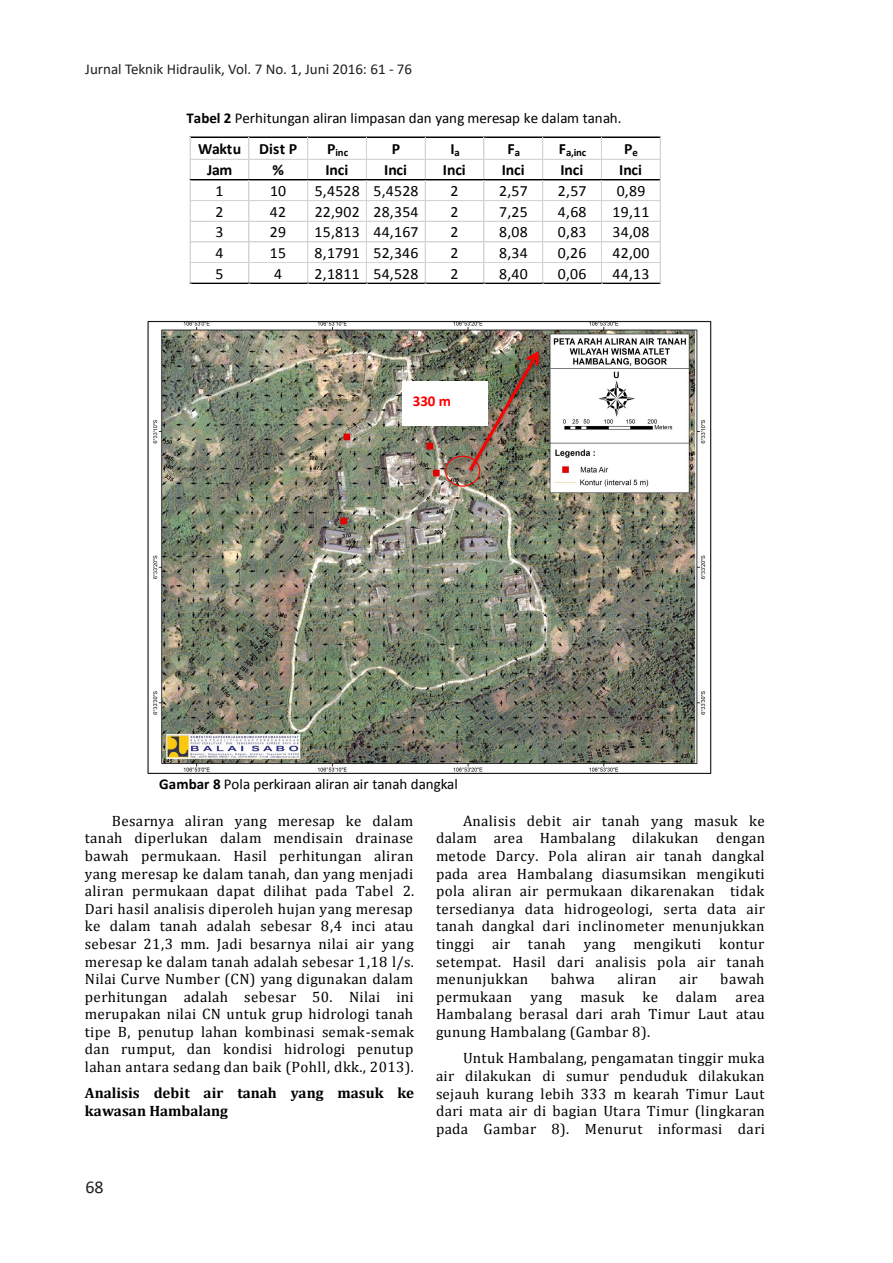
<style>
.page{position:relative;width:893px;height:1263px;background:#fff}
.page>*{position:absolute;margin:0;border:0;box-sizing:border-box;transform-origin:0 0}
.t1{font:18px "Calibri";color:#231f20}
.t2{font:15.75px "Calibri";letter-spacing:.015em;color:#000}
.t3{font:700 15.75px "Calibri";letter-spacing:-.005em;color:#000}
.t4{font:15px/17.5px "Cambria";letter-spacing:.025em;color:#000;text-align:justify}
.t5{font:15px "Calibri";color:#000}
.t6{font:700 15px/17.7px "Cambria";letter-spacing:.005em;color:#000}
.t7{font:15px "Calibri";color:#231f20}
.t8{font:700 15px "Calibri";color:#f00}
.t9{font:700 10.8px "Calibri";letter-spacing:-.01em;color:#000}
.s1{font-weight:700}
</style>
<div class="page">
<hr style="left:190px;top:137px;width:471px;height:1px;background:#000">
<hr style="left:190px;top:137px;width:1px;height:43px;background:#d4d4d4">
<hr style="left:248px;top:137px;width:1px;height:43px;background:#d4d4d4">
<hr style="left:307px;top:137px;width:1px;height:43px;background:#d4d4d4">
<hr style="left:366px;top:137px;width:1px;height:43px;background:#d4d4d4">
<hr style="left:425px;top:137px;width:1px;height:43px;background:#d4d4d4">
<hr style="left:483px;top:137px;width:1px;height:43px;background:#d4d4d4">
<hr style="left:542px;top:137px;width:1px;height:43px;background:#d4d4d4">
<hr style="left:601px;top:137px;width:1px;height:43px;background:#d4d4d4">
<hr style="left:190px;top:180px;width:471px;height:1px;background:#000">
<hr style="left:660px;top:137px;width:1px;height:43px;background:#d4d4d4">
<hr style="left:190px;top:180px;width:1px;height:103px;background:#d4d4d4">
<hr style="left:248px;top:180px;width:1px;height:103px;background:#d4d4d4">
<hr style="left:307px;top:180px;width:1px;height:103px;background:#d4d4d4">
<hr style="left:366px;top:180px;width:1px;height:103px;background:#d4d4d4">
<hr style="left:425px;top:180px;width:1px;height:103px;background:#d4d4d4">
<hr style="left:483px;top:180px;width:1px;height:103px;background:#d4d4d4">
<hr style="left:542px;top:180px;width:1px;height:103px;background:#d4d4d4">
<hr style="left:601px;top:180px;width:1px;height:103px;background:#d4d4d4">
<hr style="left:190px;top:283px;width:471px;height:1px;background:#000">
<hr style="left:660px;top:180px;width:1px;height:103px;background:#d4d4d4">
<hr style="left:190px;top:159px;width:471px;height:1px;background:#d4d4d4">
<hr style="left:190px;top:200px;width:471px;height:1px;background:#d4d4d4">
<hr style="left:190px;top:221px;width:471px;height:1px;background:#d4d4d4">
<hr style="left:190px;top:241px;width:471px;height:1px;background:#d4d4d4">
<hr style="left:190px;top:262px;width:471px;height:1px;background:#d4d4d4">
<img style="left:147px;top:320px;width:565px;height:454px">
<img style="left:440px;top:453px;width:45px;height:41px">
<div style="left:445px;top:456px;width:35px;height:31px;border:1px solid #f00;border-radius:50%"></div>
<img style="left:464px;top:335px;width:93px;height:143px">
<img style="left:469px;top:351px;width:70px;height:120px">
<div style="left:402px;top:381px;width:85px;height:44px;background:#fff"></div>
<p class="t7" style="left:85px;top:58px;width:328px">Jurnal Teknik Hidraulik, Vol. 7 No. 1, Juni 2016: 61 - 76</p>
<p class="t5" style="left:186px;top:108px;width:437px"><span class="s1">Tabel 2</span> Perhitungan aliran limpasan dan yang meresap ke dalam tanah.</p>
<p class="t3" style="left:198px;top:138px;width:101px">Waktu Dist P</p>
<p class="t9" style="left:327px;top:145px;width:23px"><sup>P</sup>inc</p>
<p class="t3" style="left:392px;top:138px;width:10px">P</p>
<p class="t3" style="left:450px;top:138px;width:11px">I<sub>a</sub></p>
<p class="t3" style="left:507px;top:138px;width:14px">F<sub>a</sub></p>
<p class="t9" style="left:559px;top:145px;width:29px"><sup>F</sup>a,inc</p>
<p class="t3" style="left:624px;top:138px;width:15px">P<sub>e</sub></p>
<p class="t3" style="left:207px;top:159px;width:27px">Jam</p>
<p class="t3" style="left:272px;top:159px;width:13px">%</p>
<p class="t3" style="left:325px;top:159px;width:24px">Inci</p>
<p class="t3" style="left:384px;top:159px;width:24px">Inci</p>
<p class="t3" style="left:443px;top:159px;width:24px">Inci</p>
<p class="t3" style="left:502px;top:159px;width:24px">Inci</p>
<p class="t3" style="left:560px;top:159px;width:24px">Inci</p>
<p class="t3" style="left:619px;top:159px;width:24px">Inci</p>
<p class="t2" style="left:215px;top:180px;width:9px">1</p>
<p class="t2" style="left:270px;top:180px;width:18px">10</p>
<p class="t2" style="left:315px;top:180px;width:105px">5,4528 5,4528</p>
<p class="t2" style="left:450px;top:180px;width:9px">2</p>
<p class="t2" style="left:499px;top:180px;width:30px">2,57</p>
<p class="t2" style="left:558px;top:180px;width:30px">2,57</p>
<p class="t2" style="left:617px;top:180px;width:30px">0,89</p>
<p class="t2" style="left:215px;top:201px;width:9px">2</p>
<p class="t2" style="left:270px;top:201px;width:18px">42</p>
<p class="t2" style="left:315px;top:201px;width:105px">22,902 28,354</p>
<p class="t2" style="left:450px;top:201px;width:9px">2</p>
<p class="t2" style="left:499px;top:201px;width:30px">7,25</p>
<p class="t2" style="left:558px;top:201px;width:30px">4,68</p>
<p class="t2" style="left:613px;top:201px;width:38px">19,11</p>
<p class="t2" style="left:215px;top:221px;width:9px">3</p>
<p class="t2" style="left:270px;top:221px;width:18px">29</p>
<p class="t2" style="left:315px;top:221px;width:105px">15,813 44,167</p>
<p class="t2" style="left:450px;top:221px;width:9px">2</p>
<p class="t2" style="left:499px;top:221px;width:30px">8,08</p>
<p class="t2" style="left:558px;top:221px;width:30px">0,83</p>
<p class="t2" style="left:612px;top:221px;width:38px">34,08</p>
<p class="t2" style="left:215px;top:242px;width:9px">4</p>
<p class="t2" style="left:270px;top:242px;width:18px">15</p>
<p class="t2" style="left:315px;top:242px;width:105px">8,1791 52,346</p>
<p class="t2" style="left:450px;top:242px;width:9px">2</p>
<p class="t2" style="left:499px;top:242px;width:30px">8,34</p>
<p class="t2" style="left:558px;top:242px;width:30px">0,26</p>
<p class="t2" style="left:612px;top:242px;width:38px">42,00</p>
<p class="t2" style="left:215px;top:262px;width:9px">5</p>
<p class="t2" style="left:274px;top:262px;width:9px">4</p>
<p class="t2" style="left:315px;top:262px;width:105px">2,1811 54,528</p>
<p class="t2" style="left:450px;top:262px;width:9px">2</p>
<p class="t2" style="left:499px;top:262px;width:30px">8,40</p>
<p class="t2" style="left:558px;top:262px;width:30px">0,06</p>
<p class="t2" style="left:612px;top:262px;width:38px">44,13</p>
<p class="t8" style="left:413px;top:390px;width:39px">330 m</p>
<p class="t5" style="left:159px;top:773px;width:300px"><span class="s1">Gambar 8</span> Pola perkiraan aliran air tanah dangkal</p>
<p class="t4" style="left:85px;top:812px;width:331px;text-indent:27px">Besarnya aliran yang meresap ke dalam tanah diperlukan dalam mendisain drainase bawah permukaan. Hasil perhitungan aliran yang meresap ke dalam tanah, dan yang menjadi aliran permukaan dapat dilihat pada Tabel 2.<br>Dari hasil analisis diperoleh hujan yang meresap ke dalam tanah adalah sebesar 8,4 inci atau sebesar 21,3 mm. Jadi besarnya nilai air yang meresap ke dalam tanah adalah sebesar 1,18 l/s.<br>Nilai Curve Number (CN) yang digunakan dalam perhitungan adalah sebesar 50. Nilai ini merupakan nilai CN untuk grup hidrologi tanah tipe B, penutup lahan kombinasi semak-semak dan rumput, dan kondisi hidrologi penutup lahan antara sedang dan baik (Pohll, dkk., 2013).</p>
<p class="t6" style="left:85px;top:1084px;width:331px">Analisis debit air tanah yang masuk ke kawasan Hambalang</p>
<p class="t4" style="left:436px;top:812px;width:331px;text-indent:27px">Analisis debit air tanah yang masuk ke dalam area Hambalang dilakukan dengan metode Darcy. Pola aliran air tanah dangkal pada area Hambalang diasumsikan mengikuti pola aliran air permukaan dikarenakan tidak tersedianya data hidrogeologi, serta data air tanah dangkal dari inclinometer menunjukkan tinggi air tanah yang mengikuti kontur setempat. Hasil dari analisis pola air tanah menunjukkan</p>
<p class="t4" style="left:436px;top:970px;width:330px;text-indent:284px">bawah permukaan yang masuk ke dalam area Hambalang berasal dari arah Timur Laut atau gunung Hambalang (Gambar 8).</p>
<p class="t4" style="left:436px;top:1049px;width:330px;text-indent:27px">Untuk Hambalang, pengamatan tinggir muka air dilakukan di sumur penduduk dilakukan sejauh kurang lebih 333 m kearah Timur Laut dari mata air di bagian Utara Timur (lingkaran pada Gambar 8). Menurut informasi dari</p>
<p class="t4" style="left:551px;top:970px;width:46px">bahwa</p>
<p class="t4" style="left:618px;top:970px;width:40px">aliran</p>
<p class="t4" style="left:679px;top:970px;width:20px">air</p>
<p class="t1" style="left:85px;top:1174px;width:20px">68</p>
</div>
